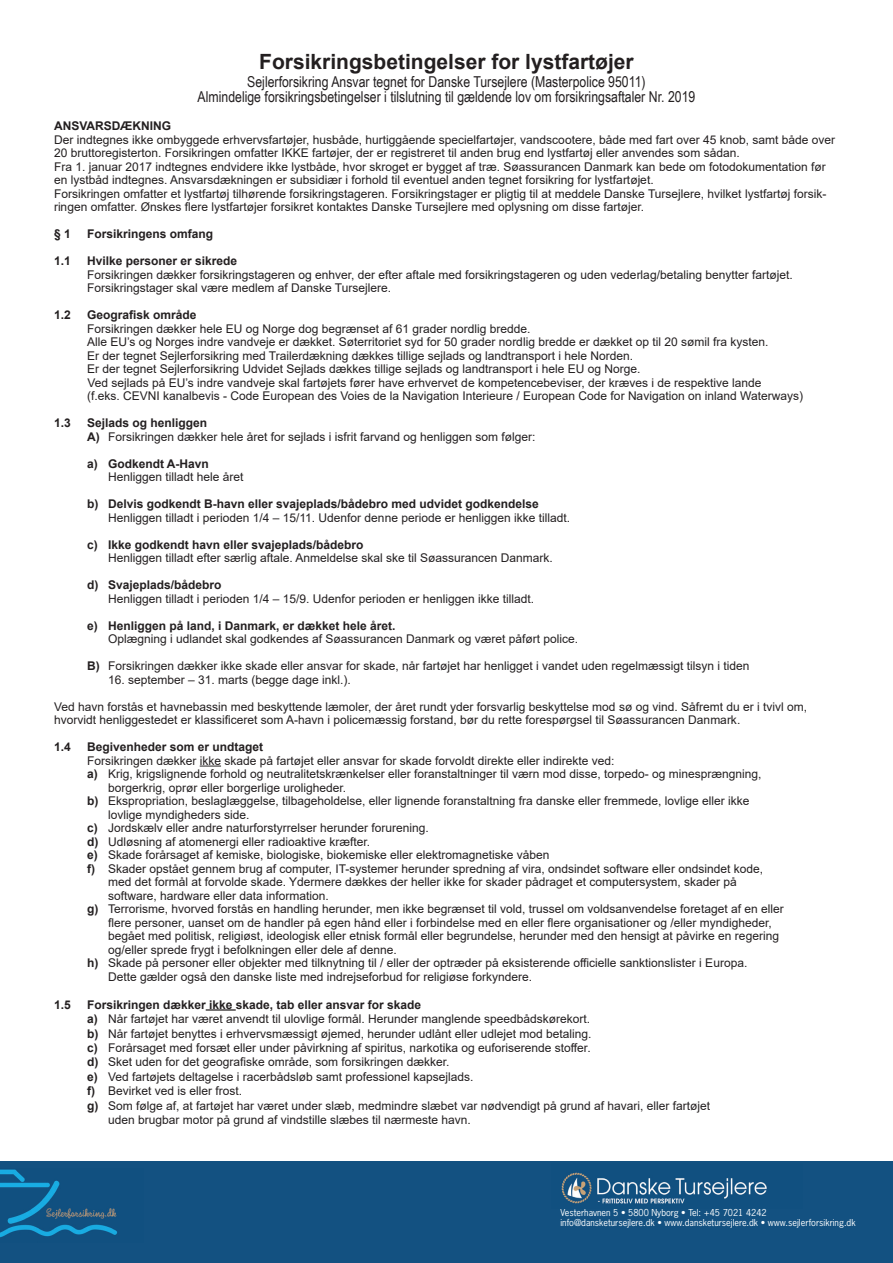
<style>
.page{position:relative;width:893px;height:1263px;background:#fff}
.page>*{position:absolute;margin:0;border:0;box-sizing:border-box;transform-origin:0 0}
.t1{font:700 21px "Arial";color:#231f20}
.t2{font:15px/15px "Arial Narrow";color:#231f20;text-align:center}
.t3{font:12px/13.5px "Arial";color:#231f20}
.t4{font:700 12px "Arial";color:#231f20}
.t5{font:9px/10.8px "News Gothic Std";color:#fff}
.s1{font-weight:700}
</style>
<div class="page">
<svg style="left:200px;top:766px;width:21px;height:1px"></svg>
<hr style="left:206px;top:1009px;width:30px;height:1px;background:#231f20">
<div style="left:0;top:1162px;width:893px;height:101px;background:#135181"></div>
<img style="left:0;top:1168px;width:144px;height:74px">
<img style="left:551px;top:1163px;width:252px;height:46px">
<h1 class="t1" style="left:259px;top:47px;width:376px">Forsikringsbetingelser for lystfartøjer</h1>
<p class="t2" style="left:198px;top:74px;width:499px">Sejlerforsikring Ansvar tegnet for Danske Tursejlere (Masterpolice 95011)<br>Almindelige forsikringsbetingelser i tilslutning til gældende lov om forsikringsaftaler Nr. 2019</p>
<p class="t4" style="left:54px;top:118px;width:119px">ANSVARSDÆKNING</p>
<p class="t3" style="left:54px;top:133px;width:783px">Der indtegnes ikke ombyggede erhvervsfartøjer, husbåde, hurtiggående specielfartøjer, vandscootere, både med fart over 45 knob, samt både over 20 bruttoregisterton. Forsikringen omfatter IKKE fartøjer, der er registreret til anden brug end lystfartøj eller anvendes som sådan.<br>Fra 1. januar 2017 indtegnes endvidere ikke lystbåde, hvor skroget er bygget af træ. Søassurancen Danmark kan bede om fotodokumentation før en lystbåd indtegnes. Ansvarsdækningen er subsidiær i forhold til eventuel anden tegnet forsikring for lystfartøjet.<br>Forsikringen omfatter et lystfartøj tilhørende forsikringstageren. Forsikringstager er pligtig til at meddele Danske Tursejlere, hvilket lystfartøj forsik&shy;ringen omfatter. Ønskes flere lystfartøjer forsikret kontaktes Danske Tursejlere med oplysning om disse fartøjer.</p>
<p class="t4" style="left:54px;top:226px;width:18px">§ 1</p>
<p class="t4" style="left:87px;top:226px;width:128px">Forsikringens omfang</p>
<p class="t4" style="left:54px;top:253px;width:18px">1.1</p>
<p class="t4" style="left:87px;top:253px;width:152px">Hvilke personer er sikrede</p>
<p class="t3" style="left:87px;top:268px;width:707px">Forsikringen dækker forsikringstageren og enhver, der efter aftale med forsikringstageren og uden vederlag/betaling benytter fartøjet.<br>Forsikringstager skal være medlem af Danske Tursejlere.</p>
<p class="t4" style="left:54px;top:307px;width:18px">1.2</p>
<p class="t4" style="left:87px;top:307px;width:111px">Geografisk område</p>
<p class="t3" style="left:87px;top:322px;width:717px">Forsikringen dækker hele EU og Norge dog begrænset af 61 grader nordlig bredde.<br>Alle EU’s og Norges indre vandveje er dækket. Søterritoriet syd for 50 grader nordlig bredde er dækket op til 20 sømil fra kysten.<br>Er der tegnet Sejlerforsikring med Trailerdækning dækkes tillige sejlads og landtransport i hele Norden.<br>Er der tegnet Sejlerforsikring Udvidet Sejlads dækkes tillige sejlads og landtransport i hele EU og Norge.<br>Ved sejlads på EU’s indre vandveje skal fartøjets fører have erhvervet de kompetencebeviser, der kræves i de respektive lande<br>(f.eks. CEVNI kanalbevis - Code European des Voies de la Navigation Interieure / European Code for Navigation on inland Waterways)</p>
<p class="t4" style="left:54px;top:415px;width:18px">1.3</p>
<p class="t3" style="left:87px;top:416px;width:450px"><span class="s1">Sejlads og henliggen<br>A)</span> Forsikringen dækker hele året for sejlads i isfrit farvand og henliggen som følger:</p>
<p class="t4" style="left:87px;top:455px;width:123px">a) Godkendt A-Havn</p>
<p class="t3" style="left:108px;top:470px;width:137px">Henliggen tilladt hele året</p>
<p class="t4" style="left:87px;top:496px;width:453px">b) Delvis godkendt B-havn eller svajeplads/bådebro med udvidet godkendelse</p>
<p class="t3" style="left:108px;top:511px;width:464px">Henliggen tilladt i perioden 1/4 – 15/11. Udenfor denne periode er henliggen ikke tilladt.</p>
<p class="t4" style="left:87px;top:536px;width:278px">c) Ikke godkendt havn eller svajeplads/bådebro</p>
<p class="t3" style="left:108px;top:551px;width:446px">Henliggen tilladt efter særlig aftale. Anmeldelse skal ske til Søassurancen Danmark.</p>
<p class="t4" style="left:87px;top:577px;width:136px">d) Svajeplads/bådebro</p>
<p class="t3" style="left:108px;top:592px;width:428px">Henliggen tilladt i perioden 1/4 – 15/9. Udenfor perioden er henliggen ikke tilladt.</p>
<p class="t4" style="left:87px;top:617px;width:310px">e) Henliggen på land, i Danmark, er dækket hele året.</p>
<p class="t3" style="left:108px;top:632px;width:472px">Oplægning i udlandet skal godkendes af Søassurancen Danmark og været påført police.</p>
<p class="t3" style="left:87px;top:659px;width:664px"><span class="s1">B)</span> Forsikringen dækker ikke skade eller ansvar for skade, når fartøjet har henligget i vandet uden regelmæssigt tilsyn i tiden</p>
<p class="t3" style="left:108px;top:673px;width:244px">16. september – 31. marts (begge dage inkl.).</p>
<p class="t3" style="left:54px;top:700px;width:755px">Ved havn forstås et havnebassin med beskyttende læmoler, der året rundt yder forsvarlig beskyttelse mod sø og vind. Såfremt du er i tvivl om, hvorvidt henliggestedet er klassificeret som A-havn i policemæssig forstand, bør du rette forespørgsel til Søassurancen Danmark.</p>
<p class="t4" style="left:54px;top:739px;width:18px">1.4</p>
<p class="t4" style="left:87px;top:739px;width:178px">Begivenheder som er undtaget</p>
<p class="t3" style="left:87px;top:754px;width:529px">Forsikringen dækker ikke skade på fartøjet eller ansvar for skade forvoldt direkte eller indirekte ved:</p>
<p class="t3" style="left:87px;top:767px;width:676px"><span class="s1">a)</span> Krig, krigslignende forhold og neutralitetskrænkelser eller foranstaltninger til værn mod disse, torpedo- og minesprængning,</p>
<p class="t3" style="left:108px;top:781px;width:240px">borgerkrig, oprør eller borgerlige uroligheder.</p>
<p class="t3" style="left:87px;top:794px;width:664px"><span class="s1">b)</span> Ekspropriation, beslaglæggelse, tilbageholdelse, eller lignende foranstaltning fra danske eller fremmede, lovlige eller ikke</p>
<p class="t3" style="left:108px;top:808px;width:143px">lovlige myndigheders side.</p>
<p class="t3" style="left:87px;top:821px;width:343px"><span class="s1">c)</span> Jordskælv eller andre naturforstyrrelser herunder forurening.</p>
<p class="t3" style="left:87px;top:835px;width:285px"><span class="s1">d)</span> Udløsning af atomenergi eller radioaktive kræfter.</p>
<p class="t3" style="left:87px;top:848px;width:464px"><span class="s1">e)</span> Skade forårsaget af kemiske, biologiske, biokemiske eller elektromagnetiske våben</p>
<p class="t3" style="left:87px;top:862px;width:677px"><span class="s1">f)</span> Skader opstået gennem brug af computer, IT-systemer herunder spredning af vira, ondsindet software eller ondsindet kode,</p>
<p class="t3" style="left:108px;top:875px;width:630px">med det formål at forvolde skade. Ydermere dækkes der heller ikke for skader pådraget et computersystem, skader på</p>
<p class="t3" style="left:108px;top:889px;width:222px">software, hardware eller data information.</p>
<p class="t3" style="left:87px;top:902px;width:698px"><span class="s1">g)</span> Terrorisme, hvorved forstås en handling herunder, men ikke begrænset til vold, trussel om voldsanvendelse foretaget af en eller</p>
<p class="t3" style="left:108px;top:916px;width:665px">flere personer, uanset om de handler på egen hånd eller i forbindelse med en eller flere organisationer og /eller myndigheder,</p>
<p class="t3" style="left:108px;top:929px;width:672px">begået med politisk, religiøst, ideologisk eller etnisk formål eller begrundelse, herunder med den hensigt at påvirke en regering</p>
<p class="t3" style="left:108px;top:943px;width:290px">og/eller sprede frygt i befolkningen eller dele af denne.</p>
<p class="t3" style="left:87px;top:956px;width:662px"><span class="s1">h)</span> Skade på personer eller objekter med tilknytning til / eller der optræder på eksisterende officielle sanktionslister i Europa.</p>
<p class="t3" style="left:108px;top:970px;width:426px">Dette gælder også den danske liste med indrejseforbud for religiøse forkyndere.</p>
<p class="t4" style="left:54px;top:996px;width:18px">1.5</p>
<p class="t4" style="left:87px;top:996px;width:336px">Forsikringen dækker ikke skade, tab eller ansvar for skade</p>
<p class="t3" style="left:87px;top:1012px;width:505px"><span class="s1">a)</span> Når fartøjet har været anvendt til ulovlige formål. Herunder manglende speedbådskørekort.</p>
<p class="t3" style="left:87px;top:1026px;width:506px"><span class="s1">b)</span> Når fartøjet benyttes i erhvervsmæssigt øjemed, herunder udlånt eller udlejet mod betaling.</p>
<p class="t3" style="left:87px;top:1041px;width:505px"><span class="s1">c)</span> Forårsaget med forsæt eller under påvirkning af spiritus, narkotika og euforiserende stoffer.</p>
<p class="t3" style="left:87px;top:1055px;width:364px"><span class="s1">d)</span> Sket uden for det geografiske område, som forsikringen dækker.</p>
<p class="t3" style="left:87px;top:1070px;width:388px"><span class="s1">e)</span> Ved fartøjets deltagelse i racerbådsløb samt professionel kapsejlads.</p>
<p class="t3" style="left:87px;top:1084px;width:157px"><span class="s1">f)</span> Bevirket ved is eller frost.</p>
<p class="t3" style="left:87px;top:1098px;width:625px"><span class="s1">g)</span> Som følge af, at fartøjet har været under slæb, medmindre slæbet var nødvendigt på grund af havari, eller fartøjet</p>
<p class="t3" style="left:108px;top:1113px;width:364px">uden brugbar motor på grund af vindstille slæbes til nærmeste havn.</p>
<p class="t5" style="left:560px;top:1207px;width:297px">Vesterhavnen 5 • 5800 Nyborg • Tel: +45 7021 4242 info@dansketursejlere.dk • www.dansketursejlere.dk • www.sejlerforsikring.dk</p>
</div>
